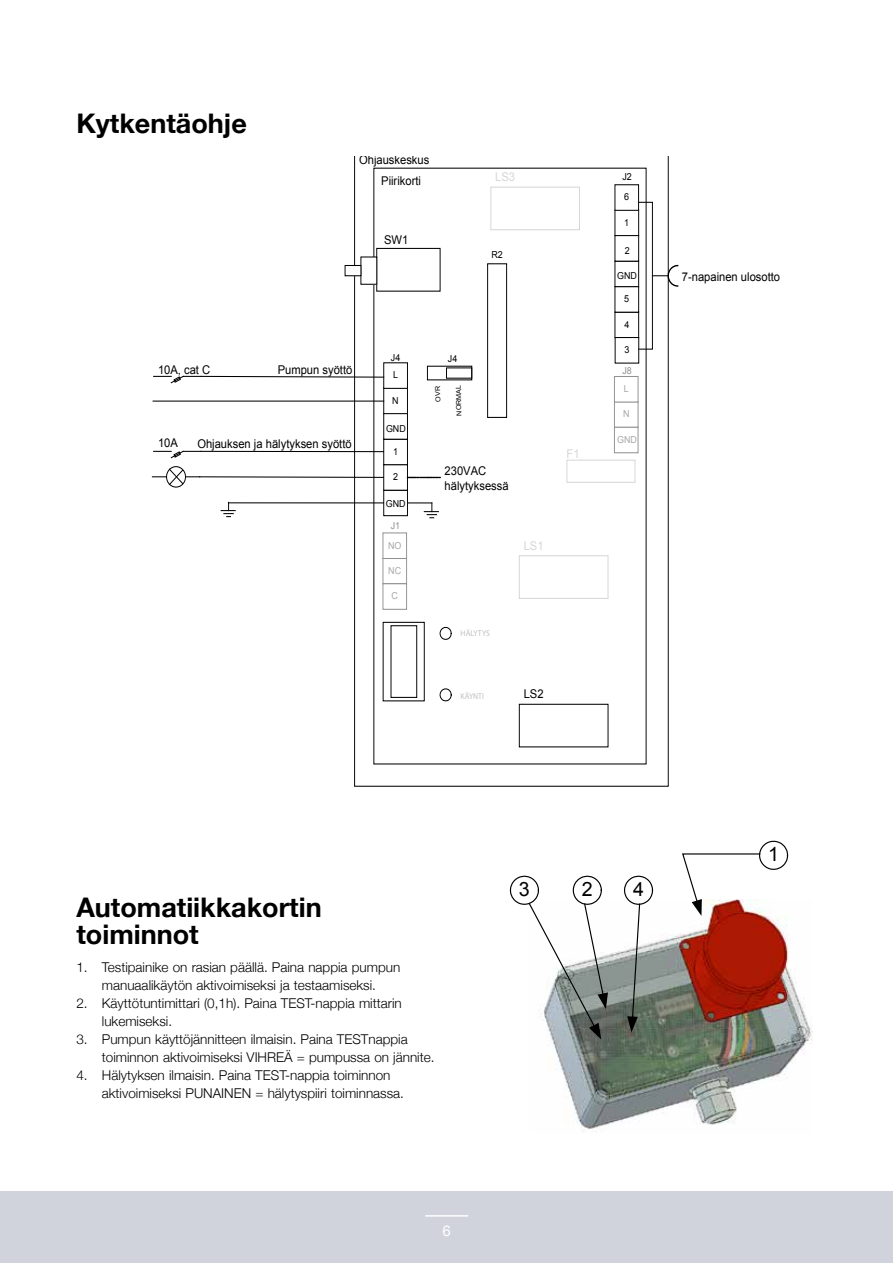
<style>
.page{position:relative;width:893px;height:1263px;background:#fff}
.page>*{position:absolute;margin:0;border:0;box-sizing:border-box;transform-origin:0 0}
.t1{font:700 27px/27px "Helvetica Neue";color:#000}
.t2{font:19.65px "Arial";color:#000}
.t3{font:15px "Helvetica Neue";color:#fff}
.t4{font:300 13.5px/18px "Helvetica Neue";color:#000}
.t5{font:12px/14.4px "Arial";color:#000;scale:.93 1}
.t6{font:12px "Arial";color:#d6d6d6;scale:.93 1}
.t7{font:9.6px "Arial";color:#000;scale:.93 1}
.t8{font:9.6px "Arial";letter-spacing:.005em;color:#a7a7a7;scale:.93 1}
.t9{font:9.6px "Arial";color:#929292;scale:.93 1}
.t10{font:8.4px "Myriad Pro";color:#bec0c1;scale:.93 1}
.t11{font:6.75px "Arial";color:#000;scale:1.08 1}
</style>
<div class="page">
<div style="left:0;top:1191px;width:893px;height:72px;background:#d0d2dc"></div>
<hr style="left:425px;top:1215px;width:43px;height:1px;background:#fff">
<img style="left:551px;top:916px;width:262px;height:217px">
<svg style="left:682px;top:840px;width:107px;height:76px"></svg>
<svg style="left:623px;top:875px;width:31px;height:157px"></svg>
<svg style="left:509px;top:875px;width:99px;height:164px"></svg>
<hr style="left:201px;top:451px;width:183px;height:1px;background:#000">
<hr style="left:229px;top:503px;width:203px;height:1px;background:#000">
<svg style="left:154px;top:451px;width:47px;height:7px"></svg>
<svg style="left:221px;top:502px;width:14px;height:15px"></svg>
<svg style="left:152px;top:466px;width:202px;height:21px"></svg>
<svg style="left:354px;top:156px;width:314px;height:630px"></svg>
<hr style="left:153px;top:401px;width:231px;height:1px;background:#000">
<div style="left:384px;top:363px;width:23px;height:25px;background:#fff"></div>
<div style="left:383px;top:558px;width:24px;height:26px;background:#fff"></div>
<div style="left:383px;top:558px;width:24px;height:26px;border:1px solid #929292"></div>
<div style="left:383px;top:584px;width:24px;height:25px;background:#fff"></div>
<div style="left:383px;top:533px;width:24px;height:25px;background:#fff"></div>
<div style="left:383px;top:533px;width:24px;height:26px;border:1px solid #929292"></div>
<svg style="left:385px;top:624px;width:38px;height:75px"></svg>
<div style="left:391px;top:626px;width:26px;height:71px;background:#fff"></div>
<div style="left:519px;top:704px;width:89px;height:43px;background:#fff"></div>
<div style="left:519px;top:704px;width:89px;height:43px;border:1px solid #000"></div>
<div style="left:377px;top:248px;width:63px;height:43px;background:#fff"></div>
<div style="left:376px;top:248px;width:64px;height:44px;border:1px solid #000"></div>
<div style="left:361px;top:257px;width:16px;height:27px;background:#fff"></div>
<div style="left:345px;top:265px;width:16px;height:11px;background:#fff"></div>
<div style="left:345px;top:265px;width:16px;height:11px;border:1px solid #000"></div>
<svg style="left:154px;top:376px;width:230px;height:7px"></svg>
<div style="left:615px;top:312px;width:24px;height:26px;background:#fff"></div>
<div style="left:615px;top:312px;width:24px;height:26px;border:1px solid #000"></div>
<div style="left:615px;top:287px;width:24px;height:25px;background:#fff"></div>
<div style="left:615px;top:261px;width:24px;height:26px;background:#fff"></div>
<div style="left:615px;top:261px;width:24px;height:26px;border:1px solid #000"></div>
<div style="left:615px;top:210px;width:24px;height:26px;background:#fff"></div>
<div style="left:615px;top:210px;width:24px;height:26px;border:1px solid #000"></div>
<div style="left:615px;top:236px;width:24px;height:25px;background:#fff"></div>
<div style="left:615px;top:185px;width:24px;height:25px;background:#fff"></div>
<div style="left:614px;top:402px;width:24px;height:25px;background:#fff"></div>
<div style="left:614px;top:402px;width:24px;height:25px;border:1px solid #929292"></div>
<div style="left:614px;top:427px;width:24px;height:26px;background:#fff"></div>
<div style="left:614px;top:427px;width:24px;height:26px;border:1px solid #929292"></div>
<div style="left:614px;top:376px;width:24px;height:26px;background:#fff"></div>
<div style="left:614px;top:376px;width:24px;height:26px;border:1px solid #929292"></div>
<div style="left:615px;top:337px;width:24px;height:26px;background:#fff"></div>
<svg style="left:407px;top:477px;width:33px;height:1px"></svg>
<div style="left:427px;top:366px;width:45px;height:14px;background:#fff"></div>
<div style="left:446px;top:367px;width:26px;height:12px;border:1px solid #000"></div>
<svg style="left:439px;top:626px;width:13px;height:14px"></svg>
<svg style="left:439px;top:688px;width:13px;height:14px"></svg>
<div style="left:519px;top:556px;width:89px;height:42px;background:#fff"></div>
<div style="left:519px;top:555px;width:89px;height:44px;border:1px solid #d6d6d6"></div>
<div style="left:491px;top:187px;width:88px;height:43px;background:#fff"></div>
<div style="left:490px;top:187px;width:90px;height:43px;border:1px solid #d6d6d6"></div>
<div style="left:567px;top:460px;width:68px;height:22px;background:#fff"></div>
<div style="left:566px;top:460px;width:69px;height:23px;border:1px solid #d6d6d6"></div>
<div style="left:488px;top:264px;width:19px;height:153px;background:#fff"></div>
<div style="left:487px;top:263px;width:20px;height:155px;border:1px solid #000"></div>
<svg style="left:653px;top:264px;width:26px;height:24px"></svg>
<div style="left:638px;top:202px;width:15px;height:148px;border:1px solid #000"></div>
<svg style="left:435px;top:386px;width:5px;height:15px"></svg>
<h1 class="t1" style="left:76px;top:110px;width:172px">Kytkentäohje</h1>
<p class="t5" style="left:359px;top:153px;width:77px">Ohjauskeskus</p>
<p class="t5" style="left:381px;top:174px;width:44px">Piirikorti</p>
<p class="t5" style="left:384px;top:232px;width:28px">SW1</p>
<p class="t6" style="left:495px;top:169px;width:23px">LS3</p>
<p class="t7" style="left:491px;top:249px;width:14px">R2</p>
<p class="t5" style="left:158px;top:362px;width:57px">10A, cat C</p>
<p class="t5" style="left:278px;top:362px;width:82px">Pumpun syöttö</p>
<p class="t5" style="left:158px;top:436px;width:23px">10A</p>
<p class="t5" style="left:197px;top:437px;width:168px">Ohjauksen ja hälytyksen syöttö</p>
<p class="t7" style="left:391px;top:351px;width:12px">J4</p>
<p class="t7" style="left:448px;top:353px;width:12px">J4</p>
<p class="t11" style="left:455px;top:416px;width:30px;rotate:-91deg">NORMAL</p>
<p class="t7" style="left:393px;top:369px;width:7px">L</p>
<p class="t7" style="left:392px;top:394px;width:8px">N</p>
<p class="t7" style="left:386px;top:422px;width:23px">GND</p>
<p class="t7" style="left:393px;top:445px;width:7px">1</p>
<p class="t7" style="left:393px;top:471px;width:7px">2</p>
<p class="t7" style="left:386px;top:497px;width:23px">GND</p>
<p class="t9" style="left:391px;top:519px;width:12px">J1</p>
<p class="t8" style="left:388px;top:539px;width:16px">NO</p>
<p class="t8" style="left:388px;top:564px;width:15px">NC</p>
<p class="t8" style="left:391px;top:590px;width:8px">C</p>
<p class="t5" style="left:445px;top:464px;width:70px">230VAC hälytyksessä</p>
<p class="t10" style="left:461px;top:628px;width:33px">HÄLYTYS</p>
<p class="t6" style="left:524px;top:537px;width:23px">LS1</p>
<p class="t10" style="left:461px;top:691px;width:27px">KÄYNTI</p>
<p class="t5" style="left:524px;top:687px;width:23px">LS2</p>
<p class="t6" style="left:567px;top:446px;width:16px">F1</p>
<p class="t7" style="left:622px;top:170px;width:12px">J2</p>
<p class="t7" style="left:624px;top:191px;width:7px">6</p>
<p class="t7" style="left:624px;top:216px;width:7px">1</p>
<p class="t7" style="left:625px;top:244px;width:7px">2</p>
<p class="t7" style="left:617px;top:269px;width:23px">GND</p>
<p class="t7" style="left:624px;top:293px;width:7px">5</p>
<p class="t7" style="left:624px;top:319px;width:7px">4</p>
<p class="t7" style="left:624px;top:343px;width:7px">3</p>
<p class="t9" style="left:622px;top:365px;width:12px">J8</p>
<p class="t8" style="left:624px;top:382px;width:7px">L</p>
<p class="t8" style="left:623px;top:408px;width:8px">N</p>
<p class="t8" style="left:617px;top:433px;width:23px">GND</p>
<p class="t5" style="left:682px;top:269px;width:107px">7-napainen ulosotto</p>
<h1 class="t1" style="left:76px;top:894px;width:247px">Automatiikkakortin toiminnot</h1>
<p class="t4" style="left:76px;top:957px;width:325px;text-align:center">1. Testipainike on rasian päällä. Paina nappia pumpun manuaalikäytön aktivoimiseksi ja testaamiseksi.</p>
<p class="t4" style="left:102px;top:993px;width:301px;text-indent:-26px">2. Käyttötuntimittari (0,1h). Paina TEST-nappia mittarin lukemiseksi.</p>
<p class="t4" style="left:102px;top:1029px;width:334px;text-indent:-26px">3. Pumpun käyttöjännitteen ilmaisin. Paina TESTnappia toiminnon aktivoimiseksi VIHREÄ = pumpussa on jännite.</p>
<p class="t4" style="left:102px;top:1065px;width:304px;text-indent:-26px">4. Hälytyksen ilmaisin. Paina TEST-nappia toiminnon aktivoimiseksi PUNAINEN = hälytyspiiri toiminnassa.</p>
<p class="t3" style="left:443px;top:1219px;width:10px">6</p>
<h2 class="t2" style="left:582px;top:876px;width:12px">2</h2>
<h2 class="t2" style="left:519px;top:876px;width:12px">3</h2>
<h2 class="t2" style="left:633px;top:876px;width:12px">4</h2>
<h2 class="t2" style="left:768px;top:841px;width:12px">1</h2>
</div>
